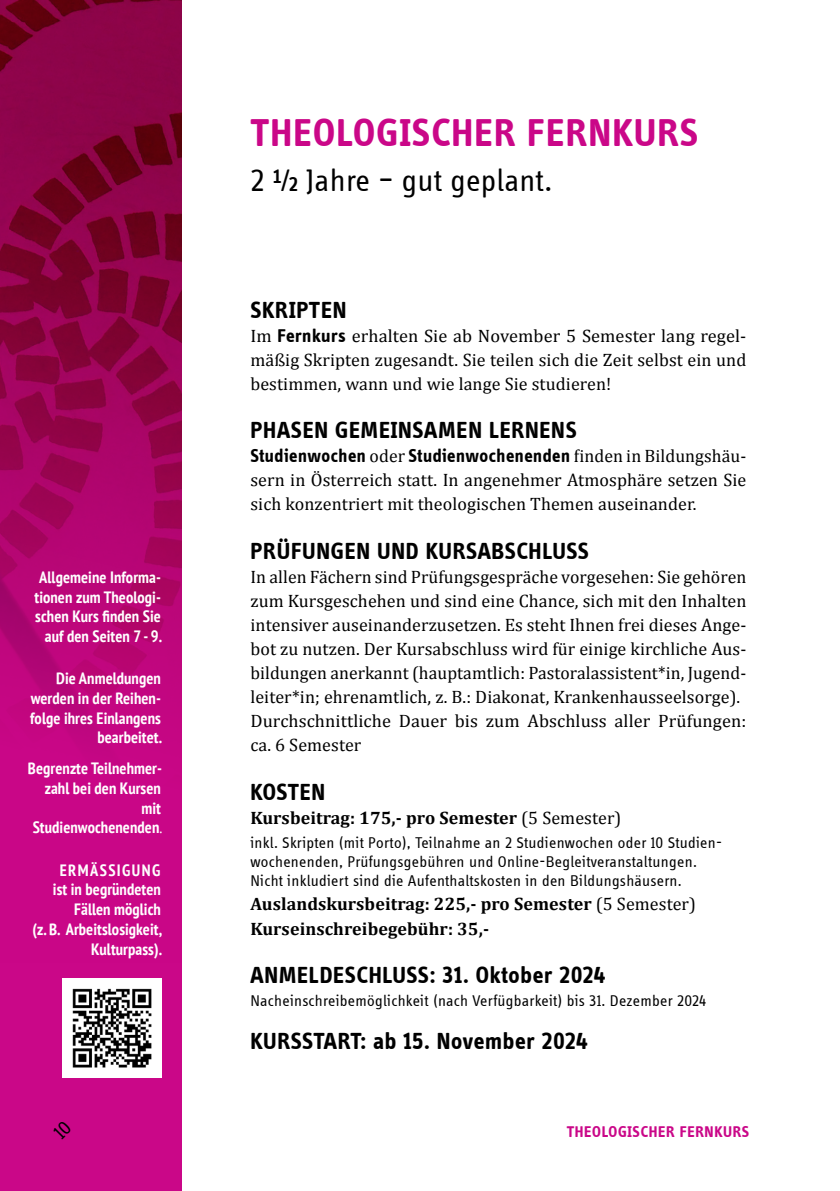
<style>
.page{position:relative;width:840px;height:1191px;background:#fff}
.page>*{position:absolute;margin:0;border:0;box-sizing:border-box;transform-origin:0 0}
.t1{font:700 40px "Info Disp";letter-spacing:.03em;color:#ca0788}
.t2{font:32px "Info Disp";letter-spacing:.01em;color:#000}
.t3{font:700 24px "Info Disp";letter-spacing:.03em;color:#000}
.t4{font:700 19px "Info Disp";letter-spacing:.03em;color:#000}
.t5{font:18px/24px "Cambria";letter-spacing:.005em;color:#000}
.t6{font:700 18px/24px "Cambria";letter-spacing:.005em;color:#000}
.t7{font:700 condensed 16.4px/19.6px "PT Sans";letter-spacing:.005em;color:#fff;text-align:right}
.t8{font:16px/19px "Info Disp";letter-spacing:.02em;color:#000}
.t9{font:700 16px "Info Disp";letter-spacing:.04em;color:#ca0788}
.s1{font-weight:400}
.s2{font-family:"Info Disp";font-weight:700;font-size:19px}
.s3{font-family:"Cambria";font-weight:400;font-size:18px}
</style>
<div class="page">
<div style="left:0;top:0;width:181px;height:1191px;background:#ca0788"></div>
<img style="left:0;top:0;width:181px;height:740px">
<img style="left:63px;top:978px;width:99px;height:99px">
<p class="t7" style="left:34px;top:567px;width:129px">Allgemeine Informa&shy;tionen zum Theologi&shy;schen Kurs finden Sie auf den Seiten 7 - 9.</p>
<p class="t7" style="left:30px;top:668px;width:133px">Die Anmeldungen werden in der Reihen&shy;folge ihres Einlangens bearbeitet.</p>
<p class="t7" style="left:28px;top:758px;width:135px">Begrenzte Teilnehmer&shy;zahl bei den Kursen mit<br>Studienwochenenden<span class="s1">.</span></p>
<p class="t7" style="left:32px;top:860px;width:131px">ERMÄSSIGUNG<br>ist in begründeten<br>Fällen möglich<br>(z. B. Arbeitslosigkeit,<br>Kulturpass).</p>
<h1 class="t1" style="left:250px;top:109px;width:449px">THEOLOGISCHER FERNKURS</h1>
<h2 class="t2" style="left:250px;top:164px;width:303px">2 ½ Jahre – gut geplant.</h2>
<h3 class="t3" style="left:250px;top:296px;width:97px">SKRIPTEN</h3>
<p class="t5" style="left:250px;top:323px;width:497px;text-align:justify">Im <span class="s2">Fernkurs</span> erhalten Sie ab November 5 Semester lang regel&shy;mäßig Skripten zugesandt. Sie teilen sich die Zeit selbst ein und bestimmen, wann und wie lange Sie studieren!</p>
<h3 class="t3" style="left:250px;top:416px;width:328px">PHASEN GEMEINSAMEN LERNENS</h3>
<p class="t4" style="left:250px;top:445px;width:497px">Studienwochen <span class="s3">oder</span> Studienwochenenden <span class="s3">finden in Bildungshäu-</span></p>
<p class="t5" style="left:250px;top:468px;width:497px">sern in Österreich statt. In angenehmer Atmosphäre setzen Sie sich konzentriert mit theologischen Themen auseinander.</p>
<h3 class="t3" style="left:250px;top:537px;width:340px">PRÜFUNGEN UND KURSABSCHLUSS</h3>
<p class="t5" style="left:250px;top:565px;width:497px">In allen Fächern sind Prüfungsgespräche vorgesehen: Sie gehören zum Kursgeschehen und sind eine Chance, sich mit den Inhalten intensiver auseinanderzusetzen. Es steht Ihnen frei dieses Ange&shy;bot zu nutzen. Der Kursabschluss wird für einige kirchliche Aus&shy;bildungen anerkannt (hauptamtlich: Pastoralassistent*in, Jugend&shy;leiter*in; ehrenamtlich, z. B.: Diakonat, Krankenhausseelsorge).<br>Durchschnittliche Dauer bis zum Abschluss aller Prüfungen: ca. 6 Semester</p>
<h3 class="t3" style="left:250px;top:778px;width:76px">KOSTEN</h3>
<p class="t6" style="left:250px;top:805px;width:372px">Kursbeitrag: 175,- pro Semester <span class="s1">(5 Semester)</span></p>
<p class="t8" style="left:250px;top:833px;width:473px">inkl. Skripten (mit Porto), Teilnahme an 2 Studienwochen oder 10 Studien&shy;wochenenden, Prüfungsgebü hren und Online-Begleitveranstaltungen.<br>Nicht inkludiert sind die Aufenthaltskosten in den Bildungshäusern.</p>
<p class="t6" style="left:250px;top:891px;width:447px">Auslandskursbeitrag: 225,- pro Semester <span class="s1">(5 Semester)<br></span>Kurseinschreibegebühr: 35,-</p>
<h3 class="t3" style="left:250px;top:961px;width:356px">ANMELDESCHLUSS: 31. Oktober 2024</h3>
<p class="t8" style="left:250px;top:991px;width:457px">Nacheinschreibemöglichkeit (nach Verfü gbarkeit) bis 31. Dezember 2024</p>
<h3 class="t3" style="left:250px;top:1027px;width:339px">KURSSTART: ab 15. November 2024</h3>
<p class="t9" style="left:566px;top:1122px;width:184px">THEOLOGISCHER FERNKURS</p>
</div>
